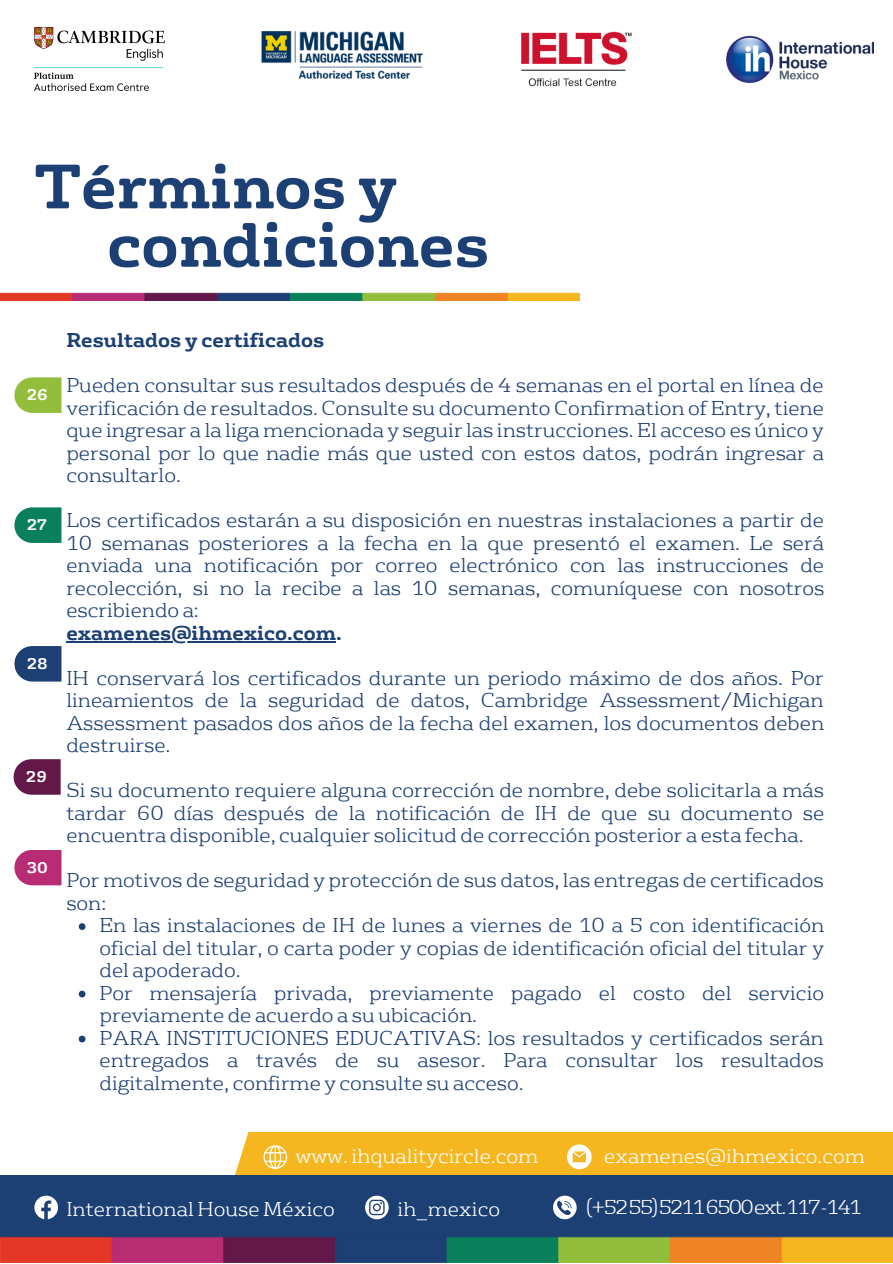
<style>
.page{position:relative;width:893px;height:1264px;background:#fff}
.page>*{position:absolute;margin:0;border:0;box-sizing:border-box;transform-origin:0 0}
.t1{font:700 60.6px "FS Rufus";color:#1c3f74}
.t2{font:300 19.5px/22.5px "FS Rufus";color:#1c3f74;text-align:justify}
.t3{font:300 19.5px "FS Rufus";color:#fff}
.t4{font:700 19.5px "FS Rufus";color:#1c3f74}
.t5{font:300 19.5px "FS Rufus";letter-spacing:-.085em;color:#fff}
.t6{font:700 15px "FS Rufus";color:#fff}
</style>
<div class="page">
<div style="left:42px;top:1131px;width:850px;height:64px;background:#f5b61f"></div>
<div style="left:0;top:1175px;width:892px;height:64px;background:#1c3f74"></div>
<svg style="left:34px;top:1131px;width:216px;height:88px"></svg>
<svg style="left:365px;top:1195px;width:23px;height:24px"></svg>
<svg style="left:263px;top:1145px;width:24px;height:23px"></svg>
<svg style="left:567px;top:1144px;width:24px;height:25px"></svg>
<svg style="left:553px;top:1195px;width:23px;height:24px"></svg>
<img style="left:0;top:1236px;width:892px;height:26px">
<img style="left:726px;top:36px;width:147px;height:47px">
<img style="left:34px;top:28px;width:131px;height:63px">
<img style="left:261px;top:31px;width:162px;height:48px">
<img style="left:521px;top:31px;width:111px;height:56px">
<img style="left:0;top:292px;width:579px;height:8px">
<svg style="left:79px;top:923px;width:6px;height:7px"></svg>
<svg style="left:79px;top:990px;width:6px;height:7px"></svg>
<svg style="left:79px;top:1035px;width:6px;height:7px"></svg>
<hr style="left:66px;top:641px;width:270px;height:1px;background:#1c3f74">
<svg style="left:14px;top:377px;width:47px;height:36px;background:#9ec450"></svg>
<svg style="left:14px;top:507px;width:47px;height:36px;background:#228d6b"></svg>
<svg style="left:14px;top:646px;width:47px;height:35px;background:#305080"></svg>
<svg style="left:14px;top:759px;width:47px;height:35px;background:#6e2b58"></svg>
<svg style="left:14px;top:850px;width:47px;height:35px;background:#be3e7f"></svg>
<p class="t1" style="left:34px;top:146px;width:364px">Términos y</p>
<p class="t1" style="left:107px;top:205px;width:383px">condiciones</p>
<p class="t6" style="left:27px;top:385px;width:23px">26</p>
<p class="t6" style="left:27px;top:515px;width:22px">27</p>
<p class="t6" style="left:27px;top:653px;width:23px">28</p>
<p class="t6" style="left:26px;top:766px;width:23px">29</p>
<p class="t6" style="left:27px;top:857px;width:23px">30</p>
<p class="t4" style="left:66px;top:327px;width:259px">Resultados y certificados</p>
<p class="t2" style="left:66px;top:374px;width:759px">Pueden consultar sus resultados después de 4 semanas en el portal en línea de verificación de resultados. Consulte su documento Confirmation of Entry, tiene que ingresar a la liga mencionada y seguir las instrucciones. El acceso es único y personal por lo que nadie más que usted con estos datos, podrán ingresar a consultarlo.</p>
<p class="t2" style="left:66px;top:509px;width:759px">Los certificados estarán a su disposición en nuestras instalaciones a partir de 10 semanas posteriores a la fecha en la que presentó el examen. Le será enviada una notificación por correo electrónico con las instrucciones de recolección, si no la recibe a las 10 semanas, comuníquese con nosotros escribiendo a:</p>
<p class="t4" style="left:66px;top:620px;width:277px">examenes@ihmexico.com.</p>
<p class="t2" style="left:66px;top:666px;width:759px">IH conservará los certificados durante un periodo máximo de dos años. Por lineamientos de la seguridad de datos, Cambridge Assessment/Michigan Assessment pasados dos años de la fecha del examen, los documentos deben destruirse.</p>
<p class="t2" style="left:66px;top:779px;width:759px">Si su documento requiere alguna corrección de nombre, debe solicitarla a más tardar 60 días después de la notificación de IH de que su documento se encuentra disponible, cualquier solicitud de corrección posterior a esta fecha.</p>
<p class="t2" style="left:66px;top:869px;width:759px">Por motivos de seguridad y protección de sus datos, las entregas de certificados son:</p>
<p class="t2" style="left:99px;top:914px;width:726px">En las instalaciones de IH de lunes a viernes de 10 a 5 con identificación oficial del titular, o carta poder y copias de identificación oficial del titular y del apoderado.</p>
<p class="t2" style="left:99px;top:981px;width:726px">Por mensajería privada, previamente pagado el costo del servicio previamente de acuerdo a su ubicación.</p>
<p class="t2" style="left:99px;top:1026px;width:725px">PARA INSTITUCIONES EDUCATIVAS: los resultados y certificados serán entregados a través de su asesor. Para consultar los resultados digitalmente, confirme y consulte su acceso.</p>
<p class="t3" style="left:295px;top:1143px;width:244px">www. ihqualitycircle.com</p>
<p class="t3" style="left:604px;top:1143px;width:262px">examenes@ihmexico.com</p>
<p class="t5" style="left:585px;top:1194px;width:278px">(+5255)52116500ext.117-141</p>
<p class="t3" style="left:66px;top:1196px;width:270px">International House México</p>
<p class="t3" style="left:397px;top:1196px;width:104px">ih_mexico</p>
</div>
